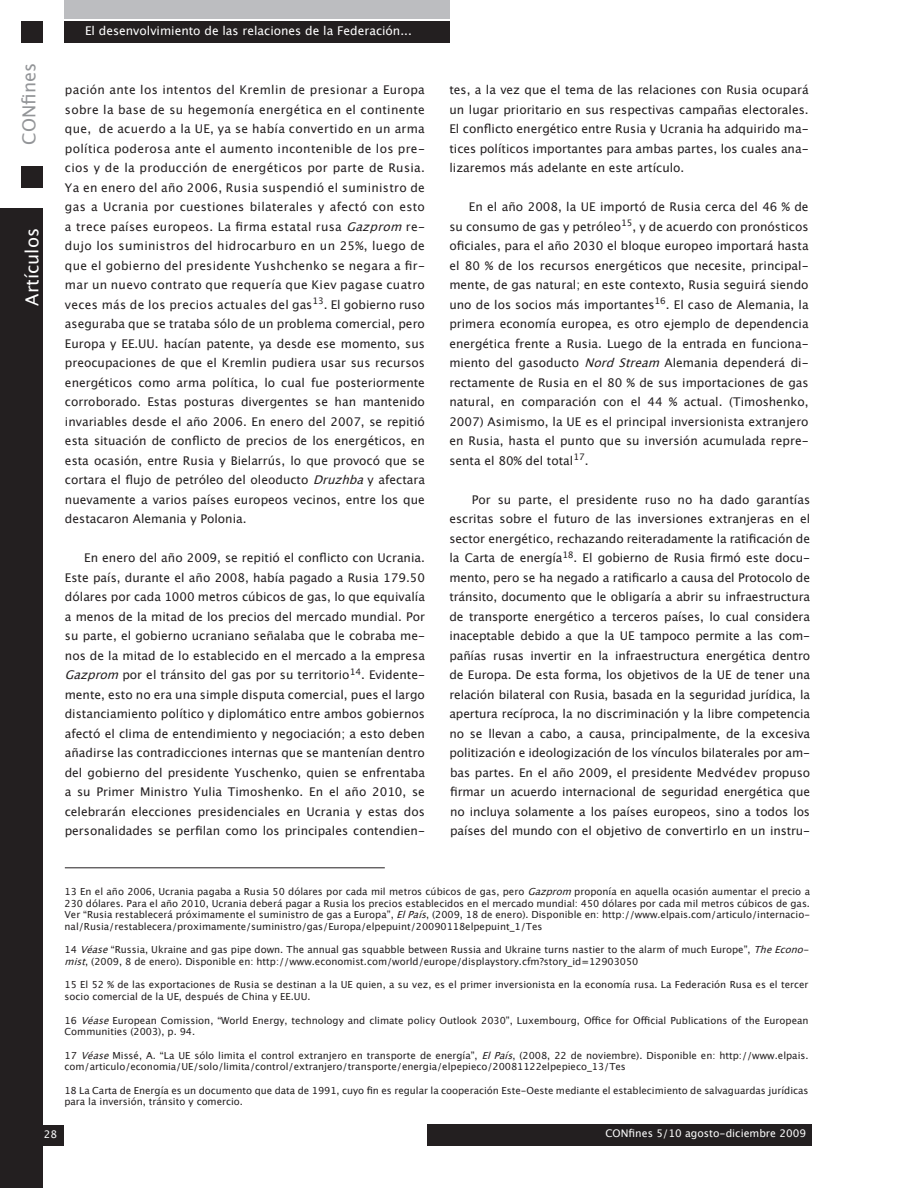
<style>
.page{position:relative;width:918px;height:1188px;background:#fff}
.page>*{position:absolute;margin:0;border:0;box-sizing:border-box;transform-origin:0 0}
.t1{font:18px "Lucida Grande";color:#fff}
.t2{font:18px "Lucida Grande";color:#939598}
.SUBTITULO2{font:12px/19.5px "Lucida Grande";color:#231f20;text-align:justify}
.PARRAFO_NORMAL{font:12px/19.5px "Lucida Grande";letter-spacing:-.01em;color:#231f20;text-align:justify}
.t3{font:12px "Lucida Grande";color:#fff}
.t4{font:10.5px "Lucida Grande";color:#fdfdfd}
.FOOTNOTES_ESPAÑOL{font:9.75px/11.7px "Lucida Grande";color:#231f20}
.s1{font-style:italic}
</style>
<div class="page">
<div style="left:0;top:209px;width:43px;height:979px;background:#231f20"></div>
<div style="left:64px;top:21px;width:386px;height:21px;background:#231f20"></div>
<div style="left:64px;top:0;width:385px;height:19px;background:#bcbdc0"></div>
<div style="left:21px;top:21px;width:22px;height:21px;background:#231f20"></div>
<div style="left:21px;top:166px;width:22px;height:21px;background:#231f20"></div>
<div style="left:428px;top:1124px;width:384px;height:21px;background:#231f20"></div>
<div style="left:22px;top:1125px;width:42px;height:20px;background:#231f20"></div>
<hr style="left:65px;top:868px;width:320px;height:1px;background:#231f20">
<h1 class="t2" style="left:19px;top:145px;width:83px;rotate:-90deg">CONfines</h1>
<h1 class="t1" style="left:22px;top:306px;width:79px;rotate:-90deg">Artículos</h1>
<p class="t3" style="left:85px;top:24px;width:328px">El desenvolvimiento de las relaciones de la Federación...</p>
<p class="SUBTITULO2" style="left:65px;top:81px;width:362px">pación ante los intentos del Kremlin de presionar a Europa sobre la base de su hegemonía energética en el continente que, de acuerdo a la UE, ya se había convertido en un arma política poderosa ante el aumento incontenible de los pre&shy;cios y de la producción de energéticos por parte de Rusia.<br>Ya en enero del año 2006, Rusia suspendió el suministro de gas a Ucrania por cuestiones bilaterales y afectó con esto a trece países europeos. La firma estatal rusa <span class="s1">Gazprom</span> re&shy;dujo los suministros del hidrocarburo en un 25%, luego de que el gobierno del presidente Yushchenko se negara a fir&shy;mar un nuevo contrato que requería que Kiev pagase cuatro veces más de los precios actuales del gas<sup>13</sup>. El gobierno ruso aseguraba que se trataba sólo de un problema comercial, pero Europa y EE.UU. hacían patente, ya desde ese momento, sus preocupaciones de que el Kremlin pudiera usar sus recursos energéticos como arma política, lo cual fue posteriormente corroborado. Estas posturas divergentes se han mantenido invariables desde el año 2006. En enero del 2007, se repitió esta situación de conflicto de precios de los energéticos, en esta ocasión, entre Rusia y Bielarrús, lo que provocó que se cortara el flujo de petróleo del oleoducto <span class="s1">Druzhba</span>y afectara nuevamente a varios países europeos vecinos, entre los que destacaron Alemania y Polonia.</p>
<p class="SUBTITULO2" style="left:65px;top:549px;width:362px;text-indent:19px">En enero del año 2009, se repitió el conflicto con Ucrania.<br>Este país, durante el año 2008, había pagado a Rusia 179.50 dólares por cada 1000 metros cúbicos de gas, lo que equivalía a menos de la mitad de los precios del mercado mundial. Por su parte, el gobierno ucraniano señalaba que le cobraba me&shy;nos de la mitad de lo establecido en el mercado a la empresa <span class="s1">Gazprom</span>por el tránsito del gas por su territorio<sup>14</sup>. Evidente&shy;mente, esto no era una simple disputa comercial, pues el largo distanciamiento político y diplomático entre ambos gobiernos afectó el clima de entendimiento y negociación; a esto deben añadirse las contradicciones internas que se mantenían dentro del gobierno del presidente Yuschenko, quien se enfrentaba a su Primer Ministro Yulia Timoshenko. En el año 2010, se celebrarán elecciones presidenciales en Ucrania y estas dos personalidades se perfilan como los principales contendien-</p>
<p class="SUBTITULO2" style="left:449px;top:81px;width:361px">tes, a la vez que el tema de las relaciones con Rusia ocupará un lugar prioritario en sus respectivas campañas electorales.<br>El conflicto energético entre Rusia y Ucrania ha adquirido ma&shy;tices políticos importantes para ambas partes, los cuales ana&shy;lizaremos más adelante en este artículo.</p>
<p class="SUBTITULO2" style="left:449px;top:198px;width:361px;text-indent:20px">En el año 2008, la UE importó de Rusia cerca del 46 % de su consumo de gas y petróleo<sup>15</sup>, y de acuerdo con pronósticos oficiales, para el año 2030 el bloque europeo importará hasta el 80 % de los recursos energéticos que necesite, principal&shy;mente, de gas natural; en este contexto, Rusia seguirá siendo uno de los socios más importantes<sup>16</sup>. El caso de Alemania, la primera economía europea, es otro ejemplo de dependencia energética frente a Rusia. Luego de la entrada en funciona&shy;miento del gasoducto <span class="s1">NordStream</span>Alemania dependerá di&shy;rectamente de Rusia en el 80 % de sus importaciones de gas natural, en comparación con el 44 % actual. (Timoshenko, 2007) Asimismo, la UE es el principal inversionista extranjero en Rusia, hasta el punto que su inversión acumulada repre&shy;senta el 80% del total<sup>17</sup>.</p>
<p class="PARRAFO_NORMAL" style="left:449px;top:490px;width:362px;text-indent:23px">Por su parte, el presidente ruso no ha dado garantías escritas sobre el futuro de las inversiones extranjeras en el sector energético, rechazando reiteradamente la ratificación de la Carta de energía<sup>18</sup>. El gobierno de Rusia firmó este docu&shy;mento, pero se ha negado a ratificarlo a causa del Protocolo de tránsito, documento que le obligaría a abrir su infraestructura de transporte energético a terceros países, lo cual considera inaceptable debido a que la UE tampoco permite a las com&shy;pañías rusas invertir en la infraestructura energética dentro de Europa. De esta forma, los objetivos de la UE de tener una relación bilateral con Rusia, basada en la seguridad jurídica, la apertura recíproca, la no discriminación y la libre competencia no se llevan a cabo, a causa, principalmente, de la excesiva politización e ideologización de los vínculos bilaterales por am&shy;bas partes. En el año 2009, el presidente Medvédev propuso firmar un acuerdo internacional de seguridad energética que no incluya solamente a los países europeos, sino a todos los países del mundo con el objetivo de convertirlo en un instru-</p>
<p class="FOOTNOTES_ESPAÑOL" style="left:65px;top:886px;width:747px;text-align:justify">13 En el año 2006, Ucrania pagaba a Rusia 50 dólares por cada mil metros cúbicos de gas, pero <span class="s1">Gazprom</span>proponía en aquella ocasión aumentar el precio a 230 dólares. Para el año 2010, Ucrania deberá pagar a Rusia los precios establecidos en el mercado mundial: 450 dólares por cada mil metros cúbicos de gas.<br>Ver “Rusia restablecerá próximamente el suministro de gas a Europa”, <span class="s1">ElPaís</span>, (2009, 18 de enero). Disponible en: http://www.elpais.com/articulo/internacio&shy;nal/Rusia/restablecera/proximamente/suministro/gas/Europa/elpepuint/20090118elpepuint_1/Tes</p>
<p class="FOOTNOTES_ESPAÑOL" style="left:65px;top:944px;width:750px">14 <span class="s1">Véase</span>“Russia, Ukraine and gas pipe down. The annual gas squabble between Russia and Ukraine turns nastier to the alarm of much Europe”, <span class="s1">TheEcono&shy;mist</span>, (2009, 8 de enero). Disponible en: http://www.economist.com/world/europe/displaystory.cfm?story_id=12903050</p>
<p class="FOOTNOTES_ESPAÑOL" style="left:65px;top:979px;width:745px">15 El 52 % de las exportaciones de Rusia se destinan a la UE quien, a su vez, es el primer inversionista en la economía rusa. La Federación Rusa es el tercer socio comercial de la UE, después de China y EE.UU.</p>
<p class="FOOTNOTES_ESPAÑOL" style="left:65px;top:1014px;width:746px">16 <span class="s1">Véase</span>European Comission, “World Energy, technology and climate policy Outlook 2030”, Luxembourg, Office for Official Publications of the European<br>Communities (2003), p. 94.</p>
<p class="FOOTNOTES_ESPAÑOL" style="left:65px;top:1049px;width:745px">17 <span class="s1">Véase</span>Missé, A. “La UE sólo limita el control extranjero en transporte de energía”, <span class="s1">ElPaís</span>, (2008, 22 de noviembre). Disponible en: http://www.elpais. com/articulo/economia/UE/solo/limita/control/extranjero/transporte/energia/elpepieco/20081122elpepieco_13/Tes</p>
<p class="FOOTNOTES_ESPAÑOL" style="left:64px;top:1084px;width:746px">18 La Carta de Energía es un documento que data de 1991, cuyo fin es regular la cooperación Este-Oeste mediante el establecimiento de salvaguardas jurídicas para la inversión, tránsito y comercio.</p>
<p class="t4" style="left:44px;top:1128px;width:15px">28</p>
<p class="t4" style="left:605px;top:1127px;width:202px">CONfines 5/10 agosto-diciembre 2009</p>
</div>
